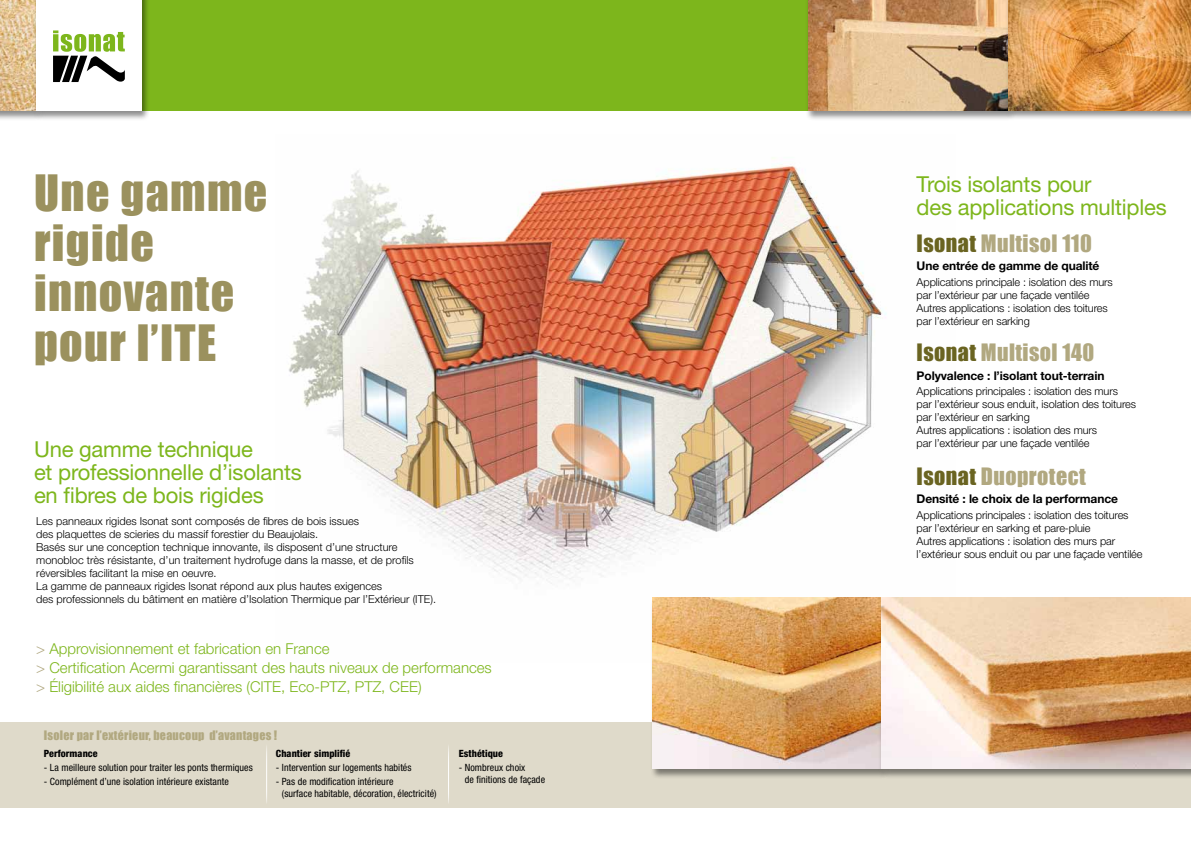
<style>
.page{position:relative;width:1191px;height:842px;background:#fff}
.page>*{position:absolute;margin:0;border:0;box-sizing:border-box;transform-origin:0 0}
.t1{font:46px/50px "Impact";letter-spacing:.03em;color:#9b915e}
.t2{font:22px/23px "Helvetica Neue";letter-spacing:-.01em;color:#7db61c}
.t3{font:22px "Impact";letter-spacing:.02em;color:#b1a880}
.t4{font:300 15px/19px "Helvetica Neue";color:#7db61c}
.t5{font:700 12px "Helvetica Neue";letter-spacing:-.01em;color:#000}
.t6{font:12px "Impact";letter-spacing:.02em;color:#b1a880}
.t7{font:300 11px/13px "Helvetica Neue";letter-spacing:-.01em;color:#000}
.t8{font:condensed 10px/12px "Helvetica Neue";letter-spacing:.005em;color:#000}
.t9{font:800 condensed 10px "Helvetica Neue";letter-spacing:.005em;color:#000}
.s1{color:#b1a880}
.s2{color:#6a6421}
</style>
<div class="page">
<img style="left:289px;top:157px;width:598px;height:427px">
<div style="left:0;top:0;width:1191px;height:110px;background:#7db61c"></div>
<div style="left:0;top:723px;width:1191px;height:85px;background:#dfdaca"></div>
<hr style="left:448px;top:744px;width:1px;height:60px;background:#fff">
<hr style="left:266px;top:744px;width:1px;height:60px;background:#fff">
<div style="left:805px;top:0;width:211px;height:121px;background:#000;opacity:.45"></div>
<img style="left:808px;top:0;width:197px;height:110px">
<div style="left:1005px;top:0;width:186px;height:121px;background:#000;opacity:.45"></div>
<div style="left:650px;top:597px;width:239px;height:182px;background:#000;opacity:.45"></div>
<img style="left:653px;top:597px;width:225px;height:172px">
<div style="left:878px;top:597px;width:313px;height:182px;background:#000;opacity:.45"></div>
<div style="left:0;top:0;width:45px;height:121px;background:#000;opacity:.45"></div>
<img style="left:0;top:0;width:33px;height:110px">
<div style="left:33px;top:0;width:117px;height:121px;background:#000;opacity:.45"></div>
<div style="left:36px;top:0;width:106px;height:110px;background:#fff"></div>
<svg style="left:53px;top:30px;width:72px;height:52px"></svg>
<h1 class="t1" style="left:34px;top:166px;width:235px">Une gamme rigide innovante pour l’ITE</h1>
<h2 class="t2" style="left:34px;top:437px;width:269px">Une gamme technique<br>et professionnelle d’isolants en fibres de bois rigides</h2>
<p class="t7" style="left:36px;top:514px;width:401px">Les panneaux rigides Isonat sont composés de fibres de bois issues<br>des plaquettes de scieries du massif forestier du Beaujolais.<br>Basés sur une conception technique innovante, ils disposent d’une structure monobloc très résistante, d’un traitement hydrofuge dans la masse, et de profils réversibles facilitant la mise en oeuvre.<br>La gamme de panneaux rigides Isonat répond aux plus hautes exigences<br>des professionnels du bâtiment en matière d’Isolation Thermique par l’Extérieur (ITE).</p>
<h3 class="t4" style="left:36px;top:639px;width:457px"><span class="s1">&gt;</span> Approvisionnement et fabrication en France<br><span class="s1">&gt;</span> Certification Acermi garantissant des hauts niveaux de performances <span class="s1">&gt;</span> Éligibilité aux aides financières (CITE, Eco-PTZ, PTZ, CEE)</h3>
<p class="t6" style="left:44px;top:726px;width:235px">Isoler par l’extérieur, beaucoup d’avantages !</p>
<p class="t9" style="left:44px;top:747px;width:55px">Performance</p>
<p class="t8" style="left:44px;top:762px;width:210px">- La meilleure solution pour traiter les ponts thermiques</p>
<p class="t8" style="left:44px;top:775px;width:186px">- Complément d’une isolation intérieure existante</p>
<p class="t9" style="left:276px;top:747px;width:76px">Chantier simplifié</p>
<p class="t8" style="left:276px;top:762px;width:137px">- Intervention sur logements habités</p>
<p class="t8" style="left:282px;top:775px;width:156px;text-indent:-6px">- Pas de modification intérieure<br>(surface habitable, décoration, électricité)</p>
<p class="t9" style="left:459px;top:747px;width:46px">Esthétique</p>
<p class="t8" style="left:465px;top:762px;width:82px;text-indent:-6px">- Nombreux choix<br>de finitions de façade</p>
<h2 class="t2" style="left:916px;top:172px;width:252px">Trois isolants pour<br>des applications multiples</h2>
<h2 class="t3" style="left:916px;top:226px;width:177px"><span class="s2">Isonat</span> Multisol 110</h2>
<p class="t5" style="left:916px;top:259px;width:184px">Une entrée de gamme de qualité</p>
<p class="t7" style="left:916px;top:276px;width:198px">Applications principale : isolation des murs par l’extérieur par une façade ventilée Autres applications : isolation des toitures par l’extérieur en sarking</p>
<h2 class="t3" style="left:916px;top:336px;width:179px"><span class="s2">Isonat</span> Multisol 140</h2>
<p class="t5" style="left:916px;top:368px;width:189px">Polyvalence : l’isolant tout-terrain</p>
<p class="t7" style="left:916px;top:385px;width:221px">Applications principales : isolation des murs<br>par l’extérieur sous enduit, isolation des toitures par l’extérieur en sarking<br>Autres applications : isolation des murs<br>par l’extérieur par une façade ventilée</p>
<h2 class="t3" style="left:916px;top:459px;width:171px"><span class="s2">Isonat</span> Duoprotect</h2>
<p class="t5" style="left:916px;top:491px;width:203px">Densité : le choix de la performance</p>
<p class="t7" style="left:916px;top:508px;width:227px">Applications principales : isolation des toitures par l’extérieur en sarking et pare-pluie<br>Autres applications : isolation des murs par l’extérieur sous enduit ou par une façade ventilée</p>
</div>
